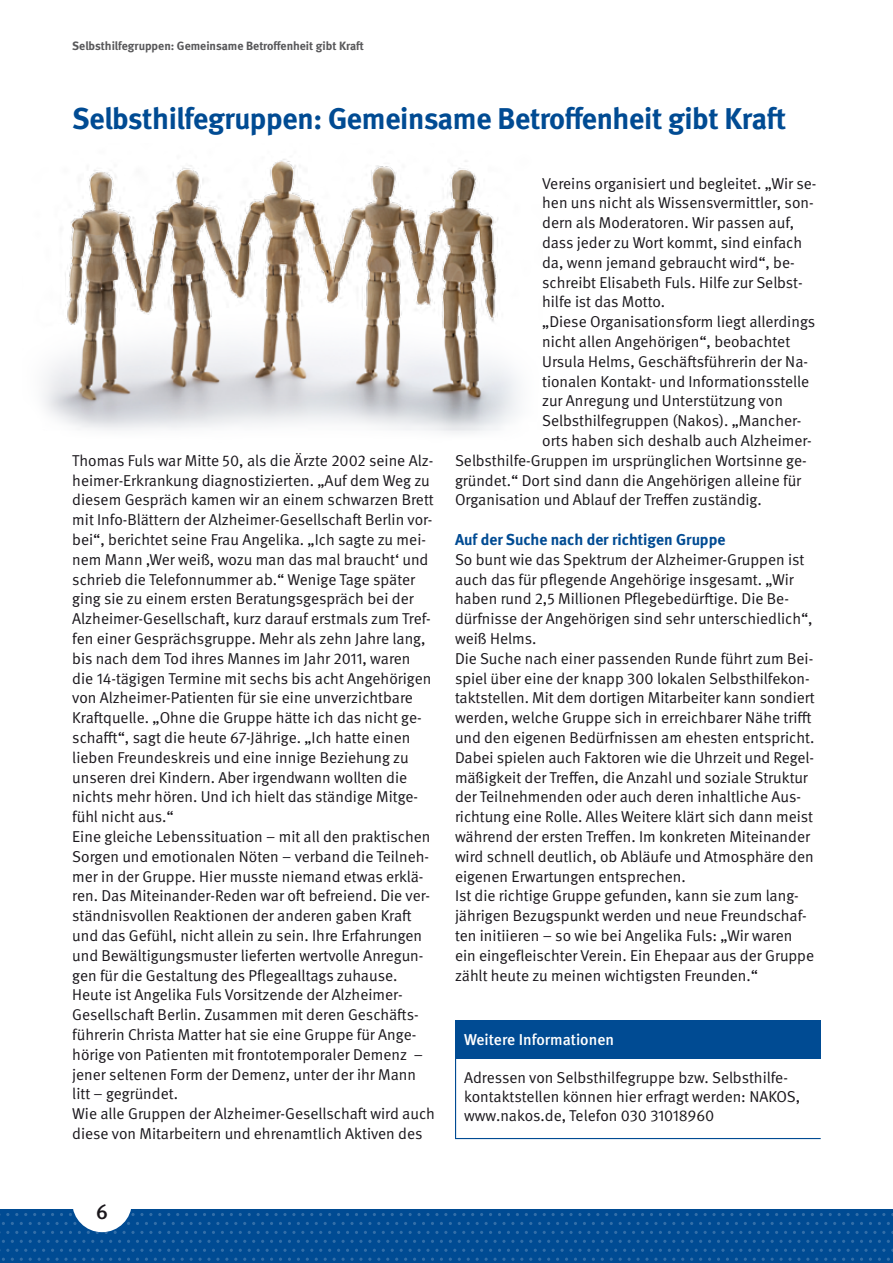
<style>
.page{position:relative;width:893px;height:1263px;background:#fff}
.page>*{position:absolute;margin:0;border:0;box-sizing:border-box;transform-origin:0 0}
.t1{font:700 30px "DGUV Meta";letter-spacing:-.01em;color:#004b93}
.t2{font:500 21px "DGUV Meta";color:#1a171c}
.t3{font:15.75px/19.8px "DGUV Meta";color:#1a171c}
.t4{font:700 15.75px "DGUV Meta";color:#004b93}
.t5{font:500 15.75px "DGUV Meta";color:#fff}
.t6{font:700 12px "DGUV Meta";color:#58585a}
</style>
<div class="page">
<div style="left:0;top:1210px;width:893px;height:53px;background:#004b93"></div>
<svg style="left:190px;top:1222px;width:38px;height:3px"></svg>
<svg style="left:333px;top:1222px;width:38px;height:3px"></svg>
<svg style="left:476px;top:1222px;width:38px;height:3px"></svg>
<svg style="left:619px;top:1222px;width:38px;height:3px"></svg>
<svg style="left:762px;top:1222px;width:38px;height:3px"></svg>
<svg style="left:190px;top:1240px;width:38px;height:3px"></svg>
<svg style="left:333px;top:1240px;width:38px;height:3px"></svg>
<svg style="left:476px;top:1240px;width:38px;height:3px"></svg>
<svg style="left:619px;top:1240px;width:38px;height:3px"></svg>
<svg style="left:762px;top:1240px;width:38px;height:3px"></svg>
<svg style="left:129px;top:1213px;width:23px;height:3px"></svg>
<svg style="left:257px;top:1213px;width:38px;height:3px"></svg>
<svg style="left:400px;top:1213px;width:47px;height:3px"></svg>
<svg style="left:552px;top:1213px;width:38px;height:3px"></svg>
<svg style="left:695px;top:1213px;width:38px;height:3px"></svg>
<svg style="left:838px;top:1213px;width:38px;height:3px"></svg>
<svg style="left:114px;top:1231px;width:38px;height:3px"></svg>
<svg style="left:257px;top:1231px;width:38px;height:3px"></svg>
<svg style="left:400px;top:1231px;width:47px;height:3px"></svg>
<svg style="left:552px;top:1231px;width:38px;height:3px"></svg>
<svg style="left:695px;top:1231px;width:38px;height:3px"></svg>
<svg style="left:838px;top:1231px;width:38px;height:3px"></svg>
<svg style="left:172px;top:1249px;width:173px;height:12px"></svg>
<svg style="left:346px;top:1249px;width:186px;height:12px"></svg>
<svg style="left:534px;top:1249px;width:173px;height:12px"></svg>
<svg style="left:708px;top:1249px;width:182px;height:12px"></svg>
<svg style="left:47px;top:1222px;width:35px;height:3px"></svg>
<svg style="left:47px;top:1240px;width:38px;height:3px"></svg>
<svg style="left:0;top:1249px;width:170px;height:12px"></svg>
<div style="left:72px;top:1172px;width:60px;height:60px;background:#fff;border-radius:50%"></div>
<img style="left:43px;top:159px;width:476px;height:275px">
<div style="left:456px;top:1020px;width:365px;height:38px;background:#004b93"></div>
<hr style="left:455px;top:1058px;width:1px;height:80px;background:#004b93">
<hr style="left:455px;top:1138px;width:366px;height:1px;background:#004b93">
<hr style="left:455px;top:1020px;width:1px;height:38px;background:#004b93">
<p class="t6" style="left:72px;top:39px;width:293px">Selbsthilfegruppen: Gemeinsame Betroffenheit gibt Kraft</p>
<h1 class="t1" style="left:72px;top:101px;width:715px">Selbsthilfegruppen: Gemeinsame Betroffenheit gibt Kraft</h1>
<p class="t3" style="left:72px;top:451px;width:364px">Thomas Fuls war Mitte 50, als die Ärzte 2002 seine Alz&shy;heimer-Erkrankung diagnostizierten. „Auf dem Weg zu diesem Gespräch kamen wir an einem schwarzen Brett mit Info-Blättern der Alzheimer-Gesellschaft Berlin vor&shy;bei“, berichtet seine Frau Angelika. „Ich sagte zu mei&shy;nem Mann ‚Wer weiß, wozu man das mal braucht‘ und schrieb die Telefonnummer ab.“ Wenige Tage später ging sie zu einem ersten Beratungsgespräch bei der Alzheimer-Gesellschaft, kurz darauf erstmals zum Tref&shy;fen einer Gesprächsgruppe. Mehr als zehn Jahre lang, bis nach dem Tod ihres Mannes im Jahr 2011, waren die 14-tägigen Termine mit sechs bis acht Angehörigen von Alzheimer-Patienten für sie eine unverzichtbare Kraftquelle. „Ohne die Gruppe hätte ich das nicht ge&shy;schafft“, sagt die heute 67-Jährige. „Ich hatte einen lieben Freundeskreis und eine innige Beziehung zu unseren drei Kindern. Aber irgendwann wollten die nichts mehr hören. Und ich hielt das ständige Mitge&shy;fühl nicht aus.“<br>Eine gleiche Lebenssituation – mit all den praktischen Sorgen und emotionalen Nöten – verband die Teilneh&shy;mer in der Gruppe. Hier musste niemand etwas erklä&shy;ren. Das Miteinander-Reden war oft befreiend. Die ver&shy;ständnisvollen Reaktionen der anderen gaben Kraft und das Gefühl, nicht allein zu sein. Ihre Erfahrungen und Bewältigungsmuster lieferten wertvolle Anregun&shy;gen für die Gestaltung des Pflegealltags zuhause.<br>Heute ist Angelika Fuls Vorsitzende der Alzheimer-Gesellschaft Berlin. Zusammen mit deren Geschäfts&shy;führerin Christa Matter hat sie eine Gruppe für Ange&shy;hörige von Patienten mit frontotemporaler Demenz – jener seltenen Form der Demenz, unter der ihr Mann litt – gegründet.<br>Wie alle Gruppen der Alzheimer-Gesellschaft wird auch diese von Mitarbeitern und ehrenamtlich Aktiven des</p>
<p class="t3" style="left:542px;top:174px;width:276px">Vereins organisiert und begleitet. „Wir se-</p>
<p class="t3" style="left:542px;top:193px;width:273px">hen uns nicht als Wissensvermittler, son-</p>
<p class="t3" style="left:542px;top:213px;width:254px">dern als Moderatoren. Wir passen auf,</p>
<p class="t3" style="left:542px;top:233px;width:262px">dass jeder zu Wort kommt, sind einfach</p>
<p class="t3" style="left:542px;top:253px;width:254px">da, wenn jemand gebraucht wird“, be-</p>
<p class="t3" style="left:542px;top:273px;width:262px">schreibt Elisabeth Fuls. Hilfe zur Selbst-</p>
<p class="t3" style="left:542px;top:292px;width:125px">hilfe ist das Motto.</p>
<p class="t3" style="left:542px;top:312px;width:275px">„Diese Organisationsform liegt allerdings</p>
<p class="t3" style="left:542px;top:332px;width:250px">nicht allen Angehörigen“, beobachtet</p>
<p class="t3" style="left:542px;top:352px;width:267px">Ursula Helms, Geschäftsführerin der Na-</p>
<p class="t3" style="left:542px;top:372px;width:269px">tionalen Kontakt- und Informationsstelle</p>
<p class="t3" style="left:542px;top:391px;width:242px">zur Anregung und Unterstützung von</p>
<p class="t3" style="left:542px;top:411px;width:261px">Selbsthilfegruppen (Nakos). „Mancher-</p>
<p class="t3" style="left:542px;top:431px;width:271px">orts haben sich deshalb auch Alzheimer-</p>
<p class="t3" style="left:455px;top:451px;width:353px">Selbsthilfe-Gruppen im ursprünglichen Wortsinne ge-</p>
<p class="t3" style="left:455px;top:471px;width:348px">gründet.“ Dort sind dann die Angehörigen alleine für</p>
<p class="t3" style="left:455px;top:490px;width:308px">Organisation und Ablauf der Treffen zuständig.</p>
<p class="t4" style="left:455px;top:530px;width:272px">Auf der Suche nach der richtigen Gruppe</p>
<p class="t3" style="left:455px;top:550px;width:361px">So bunt wie das Spektrum der Alzheimer-Gruppen ist auch das für pflegende Angehörige insgesamt. „Wir haben rund 2,5 Millionen Pflegebedürftige. Die Be&shy;dürfnisse der Angehörigen sind sehr unterschiedlich“, weiß Helms.<br>Die Suche nach einer passenden Runde führt zum Bei&shy;spiel über eine der knapp 300 lokalen Selbsthilfekon&shy;taktstellen. Mit dem dortigen Mitarbeiter kann sondiert werden, welche Gruppe sich in erreichbarer Nähe trifft und den eigenen Bedürfnissen am ehesten entspricht.<br>Dabei spielen auch Faktoren wie die Uhrzeit und Regel&shy;mäßigkeit der Treffen, die Anzahl und soziale Struktur der Teilnehmenden oder auch deren inhaltliche Aus&shy;richtung eine Rolle. Alles Weitere klärt sich dann meist während der ersten Treffen. Im konkreten Miteinander wird schnell deutlich, ob Abläufe und Atmosphäre den eigenen Erwartungen entsprechen.<br>Ist die richtige Gruppe gefunden, kann sie zum lang&shy;jährigen Bezugspunkt werden und neue Freundschaf&shy;ten initiieren – so wie bei Angelika Fuls: „Wir waren ein eingefleischter Verein. Ein Ehepaar aus der Gruppe zählt heute zu meinen wichtigsten Freunden.“</p>
<p class="t5" style="left:464px;top:1030px;width:151px">Weitere Informationen</p>
<p class="t3" style="left:464px;top:1069px;width:338px;line-height:18.9px">Adressen von Selbsthilfegruppe bzw. Selbsthilfe&shy;kontaktstellen können hier erfragt werden: NAKOS, www.nakos.de, Telefon 030 31018960</p>
<h2 class="t2" style="left:96px;top:1200px;width:13px">6</h2>
</div>
